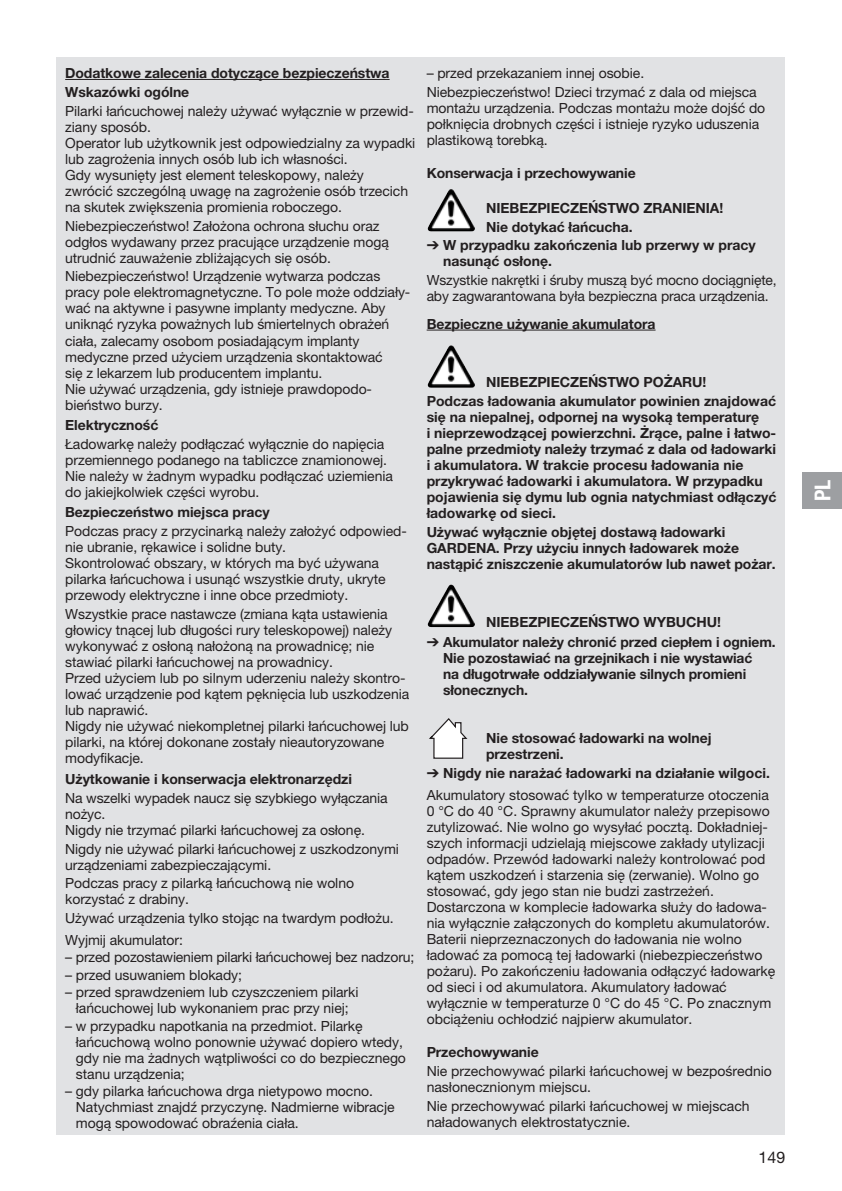
<style>
.page{position:relative;width:842px;height:1191px;background:#fff}
.page>*{position:absolute;margin:0;border:0;box-sizing:border-box;transform-origin:0 0}
.t1{font:22px "GARDENA Pro Bo Cond";color:#fff}
.t2{font:16px "GARDENA Pro";color:#231f20}
.t3{font:14px/16px "GARDENA Pro";letter-spacing:-.005em;color:#231f20}
.t4{font:700 14px/16px "GARDENA Pro";letter-spacing:-.005em;color:#231f20}
.s1{font-family:"Formdruck";font-weight:400}
.s2{font-family:"Formdruck"}
.s3{font-weight:700}
</style>
<div class="page">
<div style="left:57px;top:57px;width:728px;height:1077px;background:#e1e2e4"></div>
<hr style="left:65px;top:79px;width:325px;height:1px;background:#231f20">
<hr style="left:427px;top:330px;width:228px;height:1px;background:#231f20">
<img style="left:427px;top:189px;width:48px;height:42px">
<img style="left:427px;top:345px;width:48px;height:43px">
<img style="left:427px;top:585px;width:48px;height:42px">
<svg style="left:429px;top:718px;width:39px;height:41px"></svg>
<div style="left:802px;top:472px;width:40px;height:37px;background:#9d9fa2"></div>
<p class="t4" style="left:65px;top:63px;width:326px;line-height:18.8px">Dodatkowe zalecenia dotyczące bezpieczeństwa<br>Wskazówki ogólne</p>
<p class="t3" style="left:65px;top:103px;width:352px">Pilarki łańcuchowej należy używać wyłącznie w przewid&shy;ziany sposób.<br>Operator lub użytkownik jest odpowiedzialny za wypadki lub zagrożenia innych osób lub ich własności.<br>Gdy wysunięty jest element teleskopowy, należy<br>zwrócić szczególną uwagę na zagrożenie osób trzecich na skutek zwiększenia promienia roboczego.</p>
<p class="t3" style="left:65px;top:217px;width:325px">Niebezpieczeństwo! Założona ochrona słuchu oraz odgłos wydawany przez pracujące urządzenie mogą utrudnić zauważenie zbliżających się osób.</p>
<p class="t3" style="left:65px;top:268px;width:347px">Niebezpieczeństwo! Urządzenie wytwarza podczas pracy pole elektromagnetyczne. To pole może oddziały&shy;wać na aktywne i pasywne implanty medyczne. Aby uniknąć ryzyka poważnych lub śmiertelnych obrażeń ciała, zalecamy osobom posiadającym implanty medyczne przed użyciem urządzenia skontaktować<br>się z lekarzem lub producentem implantu.<br>Nie używać urządzenia, gdy istnieje prawdopodo&shy;bieństwo burzy.</p>
<p class="t4" style="left:65px;top:417px;width:95px">Elektryczność</p>
<p class="t3" style="left:65px;top:436px;width:329px">Ładowarkę należy podłączać wyłącznie do napięcia przemiennego podanego na tabliczce znamionowej.<br>Nie należy w żadnym wypadku podłączać uziemienia do jakiejkolwiek części wyrobu.</p>
<p class="t4" style="left:65px;top:504px;width:206px">Bezpieczeństwo miejsca pracy</p>
<p class="t3" style="left:65px;top:523px;width:343px">Podczas pracy z przycinarką należy założyć odpowied&shy;nie ubranie, rękawice i solidne buty.<br>Skontrolować obszary, w których ma być używana pilarka łańcuchowa i usunąć wszystkie druty, ukryte przewody elektryczne i inne obce przedmioty.</p>
<p class="t3" style="left:65px;top:606px;width:346px">Wszystkie prace nastawcze (zmiana kąta ustawienia głowicy tnącej lub długości rury teleskopowej) należy wykonywać z osłoną nałożoną na prowadnicę; nie stawiać pilarki łańcuchowej na prowadnicy.<br>Przed użyciem lub po silnym uderzeniu należy skontro&shy;lować urządzenie pod kątem pęknięcia lub uszkodzenia lub naprawić.<br>Nigdy nie używać niekompletnej pilarki łańcuchowej lub pilarki, na której dokonane zostały nieautoryzowane modyfikacje.</p>
<p class="t4" style="left:65px;top:770px;width:288px">Użytkowanie i konserwacja elektronarzędzi</p>
<p class="t3" style="left:65px;top:789px;width:324px">Na wszelki wypadek naucz się szybkiego wyłączania nożyc.<br>Nigdy nie trzymać pilarki łańcuchowej za osłonę.</p>
<p class="t3" style="left:65px;top:840px;width:335px">Nigdy nie używać pilarki łańcuchowej z uszkodzonymi urządzeniami zabezpieczającymi.</p>
<p class="t3" style="left:65px;top:875px;width:290px">Podczas pracy z pilarką łańcuchową nie wolno korzystać z drabiny.</p>
<p class="t3" style="left:65px;top:907px;width:330px;line-height:21.6px">Używać urządzenia tylko stojąc na twardym podłożu.<br>Wyjmij akumulator:</p>
<p class="t3" style="left:65px;top:949px;width:351px">– przed pozostawieniem pilarki łańcuchowej bez nadzoru;</p>
<p class="t3" style="left:65px;top:966px;width:178px">– przed usuwaniem blokady;</p>
<p class="t3" style="left:65px;top:984px;width:295px;text-align:center">– przed sprawdzeniem lub czyszczeniem pilarki łańcuchowej lub wykonaniem prac przy niej;</p>
<p class="t3" style="left:76px;top:1017px;width:332px;text-indent:-11px">– w przypadku napotkania na przedmiot. Pilarkę łańcuchową wolno ponownie używać dopiero wtedy, gdy nie ma żadnych wątpliwości co do bezpiecznego stanu urządzenia;</p>
<p class="t3" style="left:76px;top:1082px;width:320px;text-indent:-11px">– gdy pilarka łańcuchowa drga nietypowo mocno.<br>Natychmiast znajdź przyczynę. Nadmierne wibracje mogą spowodować obraźenia ciała.</p>
<p class="t3" style="left:427px;top:63px;width:332px;line-height:18.8px">– przed przekazaniem innej osobie.<br>Niebezpieczeństwo! Dzieci trzymać z dala od miejsca</p>
<p class="t3" style="left:427px;top:100px;width:340px">montażu urządzenia. Podczas montażu może dojść do połknięcia drobnych części i istnieje ryzyko uduszenia plastikową torebką.</p>
<p class="t4" style="left:427px;top:165px;width:211px">Konserwacja i przechowywanie</p>
<p class="t4" style="left:486px;top:199px;width:239px">NIEBEZPIECZEŃSTWO ZRANIENIA!</p>
<p class="t4" style="left:486px;top:218px;width:148px">Nie dotykać łańcucha.</p>
<p class="t4" style="left:427px;top:237px;width:331px"><span class="s1">V</span> W przypadku zakończenia lub przerwy w pracy</p>
<p class="t4" style="left:443px;top:253px;width:110px">nasunąć osłonę.</p>
<p class="t3" style="left:427px;top:272px;width:352px">Wszystkie nakrętki i śruby muszą być mocno dociągnięte, aby zagwarantowana była bezpieczna praca urządzenia.</p>
<p class="t4" style="left:427px;top:315px;width:230px">Bezpieczne używanie akumulatora</p>
<p class="t4" style="left:427px;top:373px;width:351px;line-height:18.8px;text-indent:60px">NIEBEZPIECZEŃSTWO POŻARU!<br>Podczas ładowania akumulator powinien znajdować</p>
<p class="t4" style="left:427px;top:409px;width:351px">się na niepalnej, odpornej na wysoką temperaturę<br>i nieprzewodzącej powierzchni. Żrące, palne i łatwo&shy;palne przedmioty należy trzymać z dala od ładowarki i akumulatora. W trakcie procesu ładowania nie przykrywać ładowarki i akumulatora. W przypadku pojawienia się dymu lub ognia natychmiast odłączyć ładowarkę od sieci.</p>
<p class="t4" style="left:427px;top:524px;width:351px">Używać wyłącznie objętej dostawą ładowarki<br>GARDENA. Przy użyciu innych ładowarek może nastąpić zniszczenie akumulatorów lub nawet pożar.</p>
<p class="t4" style="left:427px;top:611px;width:350px;line-height:20.6px;text-align:center">NIEBEZPIECZEŃSTWO WYBUCHU!<br><span class="s1">V</span> Akumulator należy chronić przed ciepłem i ogniem.</p>
<p class="t4" style="left:443px;top:650px;width:311px">Nie pozostawiać na grzejnikach i nie wystawiać na długotrwałe oddziaływanie silnych promieni słonecznych.</p>
<p class="t4" style="left:486px;top:730px;width:227px">Nie stosować ładowarki na wolnej przestrzeni.</p>
<p class="t3" style="left:427px;top:762px;width:345px;line-height:21.6px"><span class="s2">V</span> <span class="s3">Nigdy nie narażać ładowarki na działanie wilgoci.<br></span>Akumulatory stosować tylko w temperaturze otoczenia</p>
<p class="t3" style="left:427px;top:802px;width:350px">0 °C do 40 °C. Sprawny akumulator należy przepisowo zutylizować. Nie wolno go wysyłać pocztą. Dokładniej&shy;szych informacji udzielają miejscowe zakłady utylizacji odpadów. Przewód ładowarki należy kontrolować pod kątem uszkodzeń i starzenia się (zerwanie). Wolno go stosować, gdy jego stan nie budzi zastrzeżeń.<br>Dostarczona w komplecie ładowarka służy do ładowa&shy;nia wyłącznie załączonych do kompletu akumulatorów.<br>Baterii nieprzeznaczonych do ładowania nie wolno ładować za pomocą tej ładowarki (niebezpieczeństwo pożaru). Po zakończeniu ładowania odłączyć ładowarkę od sieci i od akumulatora. Akumulatory ładować wyłącznie w temperaturze 0 °C do 45 °C. Po znacznym obciążeniu ochłodzić najpierw akumulator.</p>
<p class="t4" style="left:427px;top:1043px;width:114px">Przechowywanie</p>
<p class="t3" style="left:427px;top:1062px;width:347px">Nie przechowywać pilarki łańcuchowej w bezpośrednio nasłonecznionym miejscu.</p>
<p class="t3" style="left:427px;top:1097px;width:324px">Nie przechowywać pilarki łańcuchowej w miejscach naładowanych elektrostatycznie.</p>
<p class="t2" style="left:759px;top:1147px;width:28px">149</p>
<h1 class="t1" style="left:809px;top:501px;width:23px;rotate:-90deg">PL</h1>
</div>
